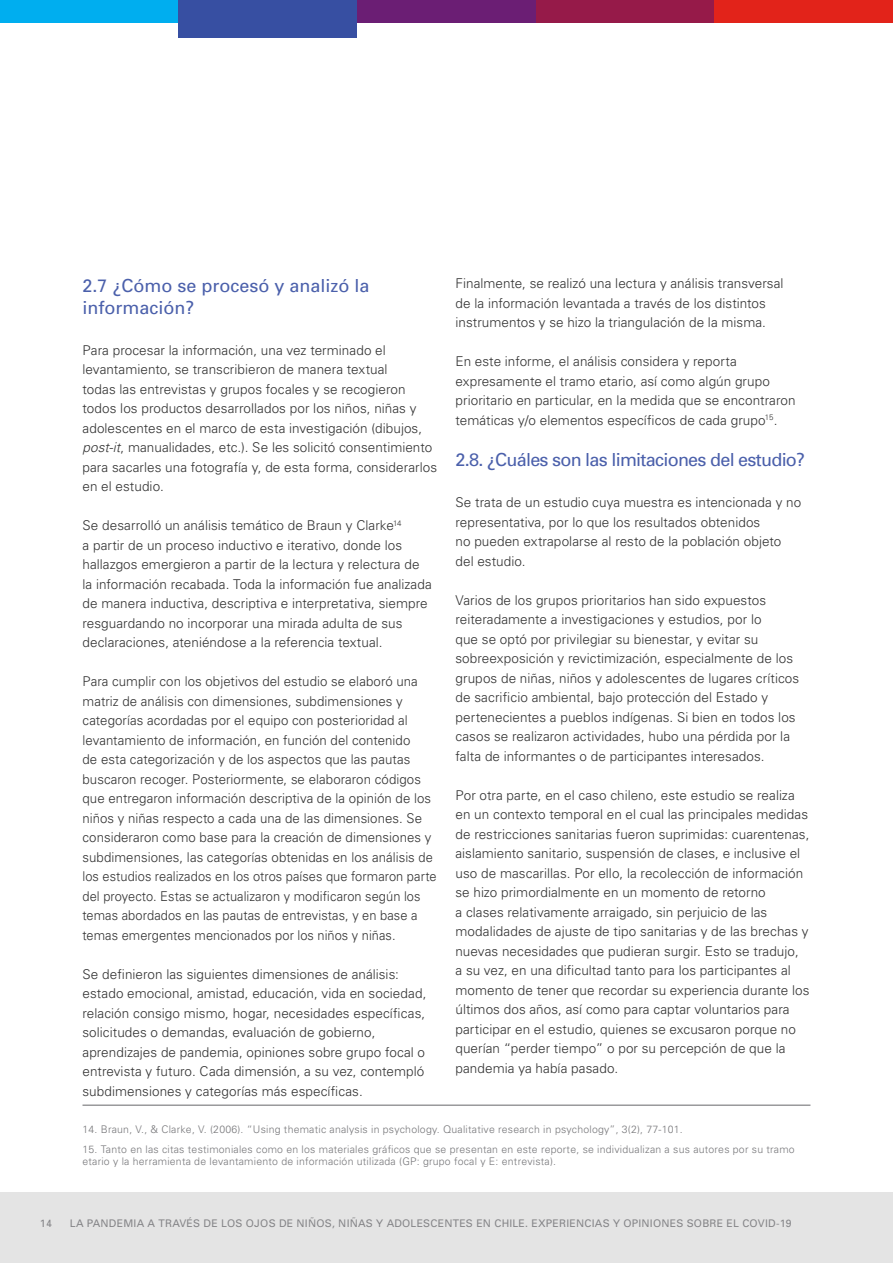
<style>
.page{position:relative;width:893px;height:1263px;background:#fff}
.page>*{position:absolute;margin:0;border:0;box-sizing:border-box;transform-origin:0 0}
.t1{font:18px "Univers";letter-spacing:-.04em;color:#4b60ab}
.t2{font:18px/21.6px "Univers";color:#4b60ab}
.t3{font:300 13.5px/19.5px "Univers";letter-spacing:.005em;color:#333}
.t4{font:300 10.5px/12.6px "Univers";letter-spacing:.02em;color:#77777a}
.t5{font:10.5px "Univers";letter-spacing:.02em;color:#858588}
.s1{font-style:italic}
</style>
<div class="page">
<div style="left:0;top:1192px;width:893px;height:71px;background:#e4e4e4"></div>
<div style="left:0;top:0;width:179px;height:22px;background:#00aeef"></div>
<div style="left:179px;top:0;width:178px;height:38px;background:#374fa2"></div>
<div style="left:357px;top:0;width:179px;height:22px;background:#6b1e74"></div>
<div style="left:536px;top:0;width:178px;height:22px;background:#961a49"></div>
<div style="left:714px;top:0;width:179px;height:22px;background:#e2231a"></div>
<hr style="left:82px;top:1104px;width:728px;height:2px;background:#77777a">
<h1 class="t2" style="left:82px;top:275px;width:289px">2.7 ¿Cómo se procesó y analizó la información?</h1>
<p class="t3" style="left:82px;top:340px;width:356px">Para procesar la información, una vez terminado el levantamiento, se transcribieron de manera textual<br>todas las entrevistas y grupos focales y se recogieron todos los productos desarrollados por los niños, niñas y adolescentes en el marco de esta investigación (dibujos, <span class="s1">post-it</span>, manualidades, etc.). Se les solicitó consentimiento para sacarles una fotografía y, de esta forma, considerarlos en el estudio.</p>
<p class="t3" style="left:82px;top:515px;width:351px">Se desarrolló un análisis temático de Braun y Clarke<sup>14<br></sup>a partir de un proceso inductivo e iterativo, donde los hallazgos emergieron a partir de la lectura y relectura de la información recabada. Toda la información fue analizada de manera inductiva, descriptiva e interpretativa, siempre resguardando no incorporar una mirada adulta de sus declaraciones, ateniéndose a la referencia textual.</p>
<p class="t3" style="left:82px;top:671px;width:356px">Para cumplir con los objetivos del estudio se elaboró una matriz de análisis con dimensiones, subdimensiones y categorías acordadas por el equipo con posterioridad al levantamiento de información, en función del contenido<br>de esta categorización y de los aspectos que las pautas buscaron recoger. Posteriormente, se elaboraron códigos que entregaron información descriptiva de la opinión de los niños y niñas respecto a cada una de las dimensiones. Se consideraron como base para la creación de dimensiones y subdimensiones, las categorías obtenidas en los análisis de los estudios realizados en los otros países que formaron parte del proyecto. Estas se actualizaron y modificaron según los temas abordados en las pautas de entrevistas, y en base a temas emergentes mencionados por los niños y niñas.</p>
<p class="t3" style="left:82px;top:964px;width:345px">Se definieron las siguientes dimensiones de análisis: estado emocional, amistad, educación, vida en sociedad, relación consigo mismo, hogar, necesidades específicas, solicitudes o demandas, evaluación de gobierno, aprendizajes de pandemia, opiniones sobre grupo focal o entrevista y futuro. Cada dimensión, a su vez, contempló subdimensiones y categorías más específicas.</p>
<p class="t4" style="left:82px;top:1122px;width:602px">14. Braun, V., &amp; Clarke, V. (2006). “Using thematic analysis in psychology. Qualitative research in psychology”, 3(2), 77-101.</p>
<p class="t4" style="left:82px;top:1142px;width:714px">15. Tanto en las citas testimoniales como en los materiales gráficos que se presentan en este reporte, se individualizan a sus autores por su tramo etario y la herramienta de levantamiento de información utilizada (GP: grupo focal y E: entrevista).</p>
<p class="t3" style="left:455px;top:273px;width:330px">Finalmente, se realizó una lectura y análisis transversal de la información levantada a través de los distintos instrumentos y se hizo la triangulación de la misma.</p>
<p class="t3" style="left:455px;top:351px;width:342px">En este informe, el análisis considera y reporta expresamente el tramo etario, así como algún grupo prioritario en particular, en la medida que se encontraron temáticas y/o elementos específicos de cada grupo<sup>15</sup>.</p>
<h1 class="t1" style="left:455px;top:448px;width:351px">2.8. ¿Cuáles son las limitaciones del estudio?</h1>
<p class="t3" style="left:455px;top:492px;width:347px">Se trata de un estudio cuya muestra es intencionada y no representativa, por lo que los resultados obtenidos<br>no pueden extrapolarse al resto de la población objeto del estudio.</p>
<p class="t3" style="left:455px;top:590px;width:345px">Varios de los grupos prioritarios han sido expuestos reiteradamente a investigaciones y estudios, por lo<br>que se optó por privilegiar su bienestar, y evitar su sobreexposición y revictimización, especialmente de los grupos de niñas, niños y adolescentes de lugares críticos de sacrificio ambiental, bajo protección del Estado y pertenecientes a pueblos indígenas. Si bien en todos los casos se realizaron actividades, hubo una pérdida por la falta de informantes o de participantes interesados.</p>
<p class="t3" style="left:455px;top:785px;width:355px">Por otra parte, en el caso chileno, este estudio se realiza en un contexto temporal en el cual las principales medidas de restricciones sanitarias fueron suprimidas: cuarentenas, aislamiento sanitario, suspensión de clases, e inclusive el uso de mascarillas. Por ello, la recolección de información se hizo primordialmente en un momento de retorno<br>a clases relativamente arraigado, sin perjuicio de las modalidades de ajuste de tipo sanitarias y de las brechas y nuevas necesidades que pudieran surgir. Esto se tradujo,<br>a su vez, en una dificultad tanto para los participantes al momento de tener que recordar su experiencia durante los últimos dos años, así como para captar voluntarios para participar en el estudio, quienes se excusaron porque no querían “perder tiempo” o por su percepción de que la pandemia ya había pasado.</p>
<p class="t5" style="left:40px;top:1217px;width:13px">14</p>
<p class="t5" style="left:70px;top:1217px;width:723px">LA PANDEMIA A TRAVÉS DE LOS OJOS DE NIÑOS, NIÑAS Y ADOLESCENTES EN CHILE. EXPERIENCIAS Y OPINIONES SOBRE EL COVID-19</p>
</div>
